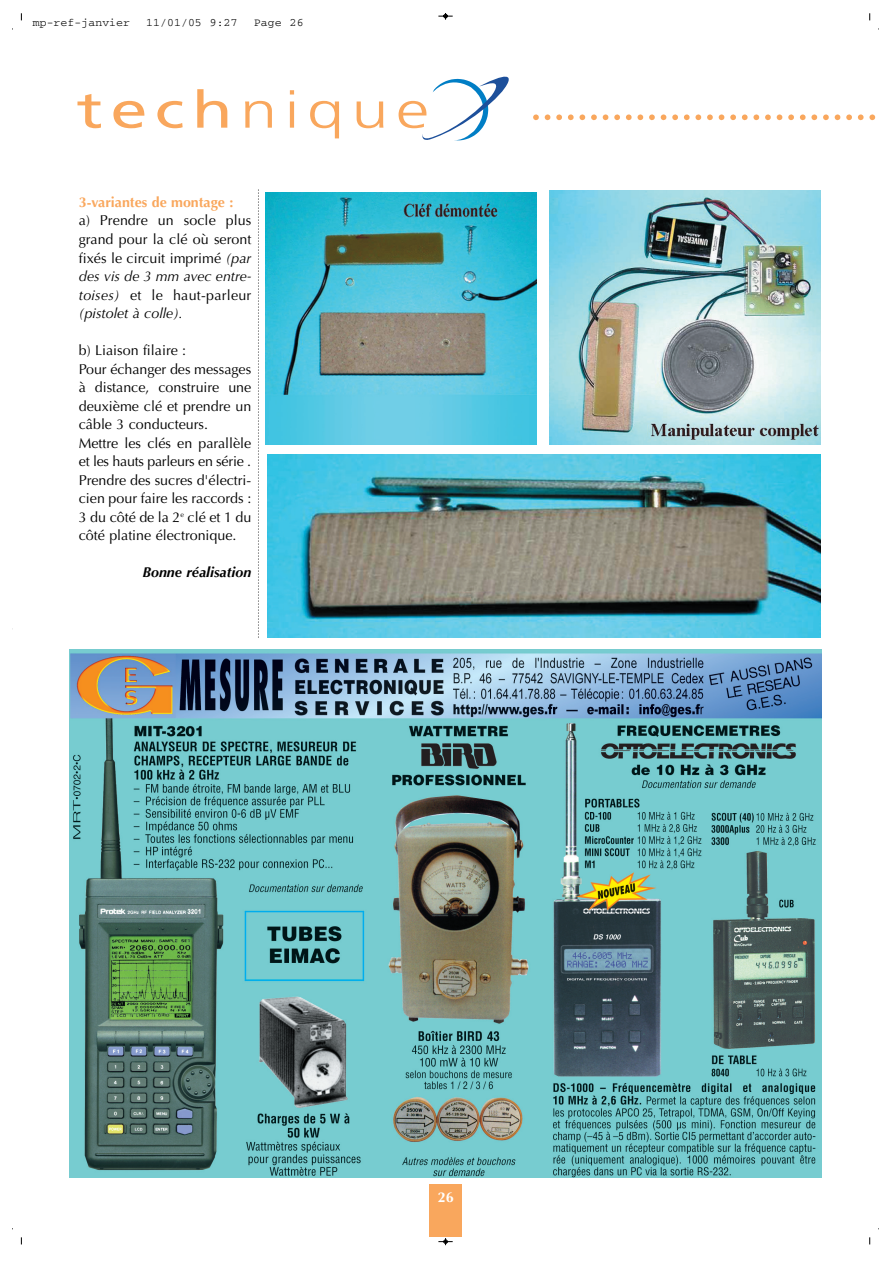
<style>
.page{position:relative;width:893px;height:1263px;background:#fff}
.page>*{position:absolute;margin:0;border:0;box-sizing:border-box;transform-origin:0 0}
.t1{font:300 51.3px "Frutiger";letter-spacing:.11em;color:#f9a75d;scale:1.3 1}
.t2{font:14.25px/18.5px "Optima";color:#000;text-align:justify}
.t3{font:700 14.25px "Optima";color:#f9a75d}
.t4{font:italic 700 14.25px "Optima";color:#000}
.t5{font:700 14.25px "Optima";color:#fff}
.t6{font:11.4px "Courier";letter-spacing:.01em;color:#000}
.s1{font-weight:400}
.s2{font-style:italic}
</style>
<div class="page">
<div style="left:429px;top:1184px;width:33px;height:53px;background:#f9a75d"></div>
<svg style="left:536px;top:114px;width:340px;height:6px"></svg>
<svg style="left:422px;top:77px;width:87px;height:64px"></svg>
<img style="left:70px;top:650px;width:751px;height:528px">
<img style="left:550px;top:191px;width:270px;height:254px">
<img style="left:265px;top:192px;width:271px;height:253px">
<img style="left:267px;top:454px;width:553px;height:184px">
<svg style="left:258px;top:190px;width:1px;height:448px"></svg>
<svg style="left:438px;top:13px;width:14px;height:7px"></svg>
<svg style="left:438px;top:1238px;width:14px;height:7px"></svg>
<p class="t6" style="left:33px;top:19px;width:99px">mp-ref-janvier</p>
<p class="t6" style="left:146px;top:19px;width:93px">11/01/05 9:27</p>
<p class="t6" style="left:254px;top:19px;width:51px">Page 26</p>
<h1 class="t1" style="left:77px;top:89px;width:272px"><span class="s1">tech</span>nique</h1>
<p class="t3" style="left:79px;top:196px;width:156px">3-variantes de montage :</p>
<p class="t2" style="left:79px;top:213px;width:174px">a) Prendre un socle plus grand pour la clé où seront fixés le circuit imprimé <span class="s2">(par des vis de 3 mm avec entre&shy;toises)</span> et le haut-parleur <span class="s2">(pistolet à colle).</span></p>
<p class="t2" style="left:79px;top:342px;width:174px;text-align:left">b) Liaison filaire :<br>Pour échanger des messages à distance, construire une deuxième clé et prendre un câble 3 conducteurs.<br>Mettre les clés en parallèle et les hauts parleurs en série .<br>Prendre des sucres d'électri&shy;cien pour faire les raccords :<br>3 du côté de la 2<sup>e</sup> clé et 1 du côté platine électronique.</p>
<p class="t4" style="left:142px;top:567px;width:110px">Bonne réalisation</p>
<p class="t5" style="left:438px;top:1191px;width:17px">26</p>
</div>
